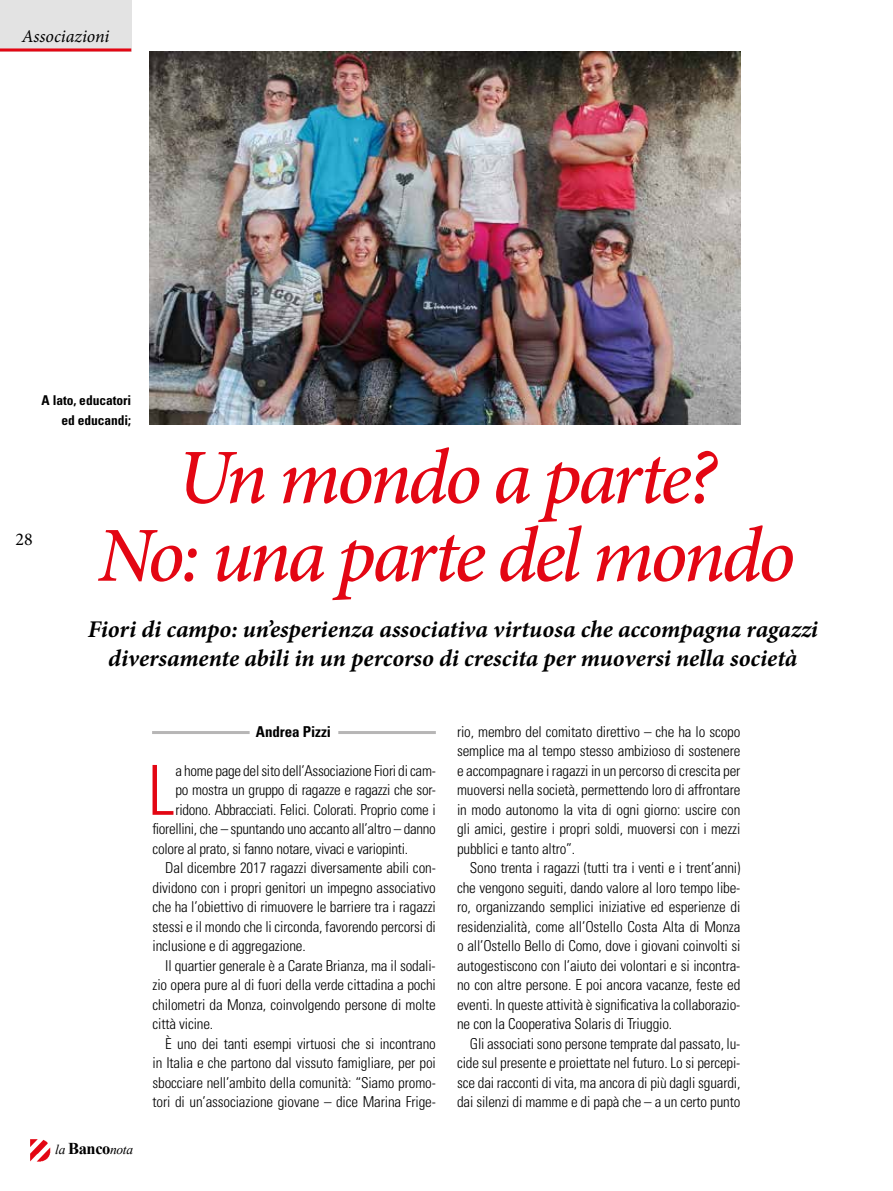
<style>
.page{position:relative;width:893px;height:1191px;background:#fff}
.page>*{position:absolute;margin:0;border:0;box-sizing:border-box;transform-origin:0 0}
.t1{font:italic 500 78px/78px "Minion Pro";letter-spacing:-.045em;color:#e30613;text-align:center}
.t2{font:300 condensed 69px "Univers LT Std";color:#e30613}
.t3{font:italic 700 24px/28.8px "Minion Pro";color:#000;text-align:center}
.t4{font:italic 18px "Minion Pro";letter-spacing:-.005em;color:#000}
.t5{font:18px "Minion Pro";color:#000}
.t6{font:300 condensed 15px/19.5px "Univers LT Std";letter-spacing:-.01em;color:#000;text-align:justify}
.t7{font:700 condensed 15px "Univers LT Std";letter-spacing:-.005em;color:#000}
.t8{font:700 condensed 13.5px/19.5px "Univers LT Std";letter-spacing:-.005em;color:#000;text-align:right}
.t9{font:italic 13.5px "Times New Roman";letter-spacing:-.025em;color:#000}
.s1{font-weight:700;font-style:normal;font-size:16.5px}
</style>
<div class="page">
<img style="left:30px;top:1139px;width:20px;height:22px">
<div style="left:0;top:0;width:131px;height:51px;background:#e3e3e3"></div>
<hr style="left:0;top:48px;width:131px;height:3px;background:#e30613">
<hr style="left:338px;top:731px;width:98px;height:3px;background:#b7b6b6">
<hr style="left:152px;top:731px;width:98px;height:3px;background:#b7b6b6">
<img style="left:149px;top:51px;width:591px;height:373px">
<p class="t4" style="left:22px;top:24px;width:89px">Associazioni</p>
<p class="t5" style="left:15px;top:527px;width:19px">28</p>
<p class="t8" style="left:42px;top:390px;width:91px">A lato, educatori ed educandi;</p>
<h1 class="t1" style="left:98px;top:438px;width:699px">Un mondo a parte?<br>No: una parte del mondo</h1>
<h3 class="t3" style="left:88px;top:614px;width:732px">Fiori di campo: un’esperienza associativa virtuosa che accompagna ragazzi diversamente abili in un percorso di crescita per muoversi nella società</h3>
<p class="t9" style="left:55px;top:1140px;width:79px">la <span class="s1">Banco</span>nota</p>
<p class="t7" style="left:256px;top:722px;width:77px">Andrea Pizzi</p>
<h2 class="t2" style="left:148px;top:749px;width:28px">L</h2>
<p class="t6" style="left:175px;top:760px;width:262px">a home page del sito dell’Associazione Fiori di cam-</p>
<p class="t6" style="left:175px;top:780px;width:262px">po mostra un gruppo di ragazze e ragazzi che sor-</p>
<p class="t6" style="left:175px;top:799px;width:262px">ridono. Abbracciati. Felici. Colorati. Proprio come i</p>
<p class="t6" style="left:153px;top:819px;width:285px">fiorellini, che – spuntando uno accanto all’altro – danno</p>
<p class="t6" style="left:153px;top:838px;width:257px">colore al prato, si fanno notare, vivaci e variopinti.</p>
<p class="t6" style="left:165px;top:858px;width:272px">Dal dicembre 2017 ragazzi diversamente abili con-</p>
<p class="t6" style="left:153px;top:877px;width:285px">dividono con i propri genitori un impegno associativo</p>
<p class="t6" style="left:153px;top:897px;width:285px">che ha l’obiettivo di rimuovere le barriere tra i ragazzi</p>
<p class="t6" style="left:153px;top:916px;width:285px">stessi e il mondo che li circonda, favorendo percorsi di</p>
<p class="t6" style="left:153px;top:936px;width:155px">inclusione e di aggregazione.</p>
<p class="t6" style="left:165px;top:955px;width:272px">Il quartier generale è a Carate Brianza, ma il sodali-</p>
<p class="t6" style="left:153px;top:975px;width:285px">zio opera pure al di fuori della verde cittadina a pochi</p>
<p class="t6" style="left:153px;top:994px;width:285px">chilometri da Monza, coinvolgendo persone di molte</p>
<p class="t6" style="left:153px;top:1014px;width:62px">città vicine.</p>
<p class="t6" style="left:165px;top:1033px;width:272px">È uno dei tanti esempi virtuosi che si incontrano</p>
<p class="t6" style="left:153px;top:1053px;width:285px">in Italia e che partono dal vissuto famigliare, per poi</p>
<p class="t6" style="left:153px;top:1072px;width:285px">sbocciare nell’ambito della comunità: “Siamo promo-</p>
<p class="t6" style="left:153px;top:1092px;width:285px">tori di un’associazione giovane – dice Marina Frige-</p>
<p class="t6" style="left:457px;top:721px;width:285px">rio, membro del comitato direttivo – che ha lo scopo semplice ma al tempo stesso ambizioso di sostenere e accompagnare i ragazzi in un percorso di crescita per muoversi nella società, permettendo loro di affrontare in modo autonomo la vita di ogni giorno: uscire con gli amici, gestire i propri soldi, muoversi con i mezzi pubblici e tanto altro”.</p>
<p class="t6" style="left:457px;top:858px;width:285px;text-indent:13px">Sono trenta i ragazzi (tutti tra i venti e i trent’anni) che vengono seguiti, dando valore al loro tempo libe&shy;ro, organizzando semplici iniziative ed esperienze di residenzialità, come all’Ostello Costa Alta di Monza o all’Ostello Bello di Como, dove i giovani coinvolti si autogestiscono con l’aiuto dei volontari e si incontra&shy;no con altre persone. E poi ancora vacanze, feste ed eventi. In queste attività è significativa la collaborazio&shy;ne con la Cooperativa Solaris di Triuggio.</p>
<p class="t6" style="left:457px;top:1033px;width:285px;text-indent:13px">Gli associati sono persone temprate dal passato, lu&shy;cide sul presente e proiettate nel futuro. Lo si percepi&shy;sce dai racconti di vita, ma ancora di più dagli sguardi, dai silenzi di mamme e di papà che – a un certo punto</p>
</div>
